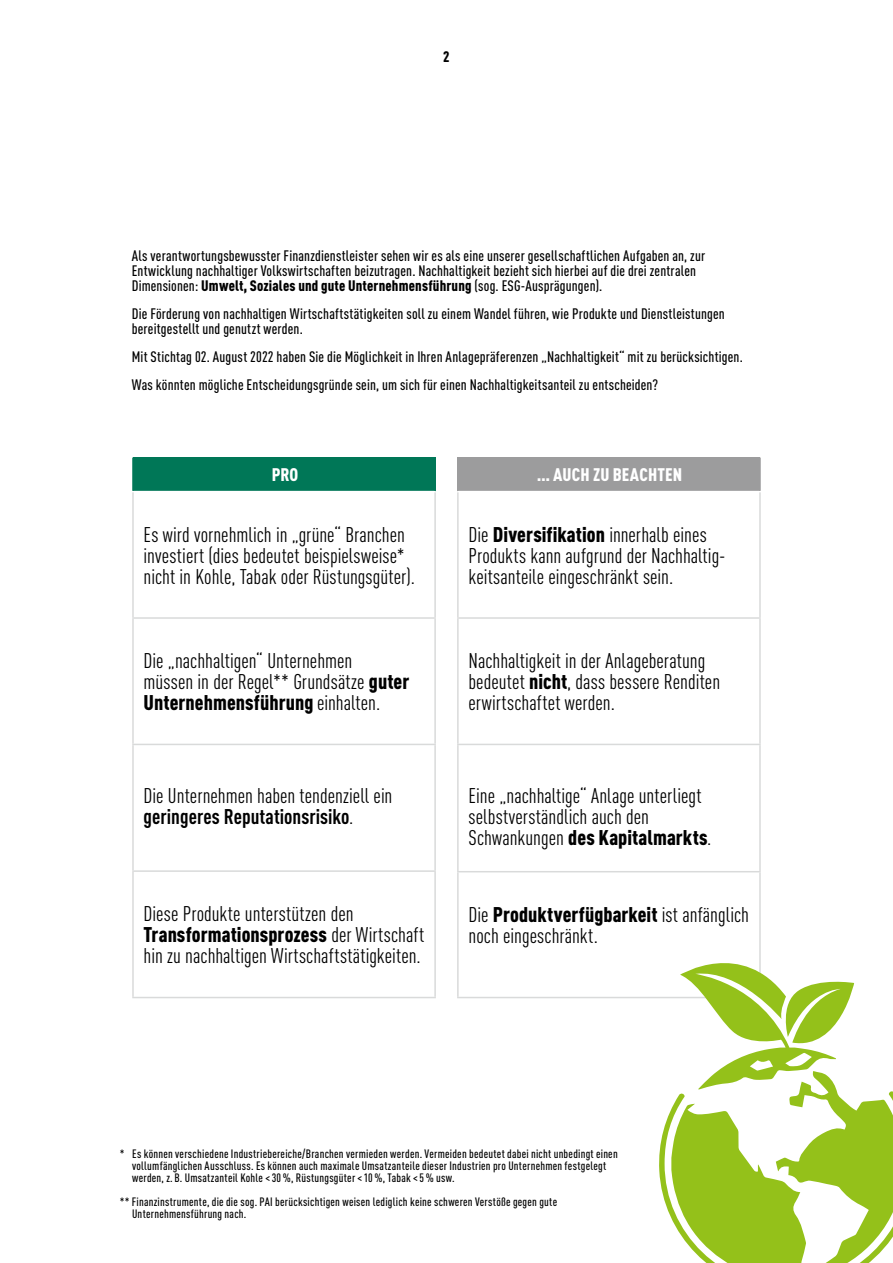
<style>
.page{position:relative;width:893px;height:1263px;background:#fff}
.page>*{position:absolute;margin:0;border:0;box-sizing:border-box;transform-origin:0 0}
.t1{font:condensed 21px/21px "DIN Pro";color:#000}
.t2{font:900 condensed 18px "DIN Pro";letter-spacing:.005em;color:#fff}
.t3{font:500 condensed 15px/15px "DIN Pro";letter-spacing:.01em;color:#000}
.t4{font:900 condensed 15px "DIN Pro";color:#000}
.t5{font:500 condensed 12px/12px "DIN Pro";letter-spacing:.02em;color:#000}
.s1{font-weight:900}
.s2{font-weight:700}
</style>
<div class="page">
<div style="left:133px;top:458px;width:302px;height:34px;background:#007757"></div>
<hr style="left:132px;top:491px;width:304px;height:1px;background:#fff">
<hr style="left:132px;top:492px;width:2px;height:125px;background:#d9dada">
<hr style="left:132px;top:619px;width:2px;height:125px;background:#d9dada">
<hr style="left:132px;top:745px;width:2px;height:125px;background:#d9dada">
<hr style="left:132px;top:870px;width:304px;height:2px;background:#d9dada">
<hr style="left:132px;top:872px;width:2px;height:125px;background:#d9dada">
<hr style="left:132px;top:997px;width:304px;height:1px;background:#d9dada">
<hr style="left:434px;top:492px;width:2px;height:125px;background:#d9dada">
<hr style="left:434px;top:619px;width:2px;height:125px;background:#d9dada">
<hr style="left:434px;top:745px;width:2px;height:125px;background:#d9dada">
<hr style="left:434px;top:872px;width:2px;height:125px;background:#d9dada">
<hr style="left:132px;top:617px;width:304px;height:2px;background:#d9dada">
<hr style="left:132px;top:744px;width:304px;height:1px;background:#d9dada">
<hr style="left:132px;top:458px;width:2px;height:33px;background:#007757">
<hr style="left:434px;top:458px;width:2px;height:33px;background:#007757">
<div style="left:458px;top:458px;width:302px;height:34px;background:#9c9c9d"></div>
<hr style="left:457px;top:491px;width:304px;height:1px;background:#fff">
<hr style="left:457px;top:492px;width:2px;height:125px;background:#d9dada">
<hr style="left:457px;top:619px;width:2px;height:125px;background:#d9dada">
<hr style="left:457px;top:745px;width:2px;height:126px;background:#d9dada">
<hr style="left:457px;top:871px;width:304px;height:1px;background:#d9dada">
<hr style="left:457px;top:872px;width:2px;height:125px;background:#d9dada">
<hr style="left:457px;top:997px;width:304px;height:1px;background:#d9dada">
<hr style="left:759px;top:492px;width:2px;height:125px;background:#d9dada">
<hr style="left:759px;top:619px;width:2px;height:125px;background:#d9dada">
<hr style="left:759px;top:745px;width:2px;height:126px;background:#d9dada">
<hr style="left:759px;top:872px;width:2px;height:125px;background:#d9dada">
<hr style="left:457px;top:617px;width:304px;height:2px;background:#d9dada">
<hr style="left:457px;top:744px;width:304px;height:1px;background:#d9dada">
<hr style="left:457px;top:458px;width:2px;height:33px;background:#9c9c9d">
<hr style="left:759px;top:458px;width:2px;height:33px;background:#9c9c9d">
<svg style="left:658px;top:963px;width:235px;height:300px"></svg>
<p class="t4" style="left:443px;top:46px;width:8px">2</p>
<p class="t3" style="left:132px;top:247px;width:575px">Als verantwortungsbewusster Finanzdienstleister sehen wir es als eine unserer gesellschaftlichen Aufgaben an, zur<br>Entwicklung nachhaltiger Volkswirtschaften beizutragen. Nachhaltigkeit bezieht sich hierbei auf die drei zentralen<br>Dimensionen: <span class="s1">Umwelt, Soziales und gute Unternehmensführung</span> (sog. ESG-Ausprägungen).</p>
<p class="t3" style="left:132px;top:305px;width:594px">Die Förderung von nachhaltigen Wirtschaftstätigkeiten soll zu einem Wandel führen, wie Produkte und Dienstleistungen bereitgestellt und genutzt werden.</p>
<p class="t3" style="left:132px;top:341px;width:612px;line-height:27.8px">Mit Stichtag 02. August 2022 haben Sie die Möglichkeit in Ihren Anlagepräferenzen „Nachhaltigkeit“ mit zu berücksichtigen.<br>Was könnten mögliche Entscheidungsgründe sein, um sich für einen Nachhaltigkeitsanteil zu entscheiden?</p>
<p class="t2" style="left:272px;top:461px;width:28px">PRO</p>
<p class="t1" style="left:144px;top:523px;width:273px">Es wird vornehmlich in „grüne“ Branchen investiert (dies bedeutet beispielsweise* nicht in Kohle, Tabak oder Rüstungsgüter).</p>
<p class="t1" style="left:144px;top:649px;width:267px">Die „nachhaltigen“ Unternehmen<br>müssen in der Regel** Grundsätze <span class="s1">guter<br>Unternehmensführung</span> einhalten.</p>
<p class="t1" style="left:144px;top:784px;width:250px">Die Unternehmen haben tendenziell ein <span class="s2">geringeres Reputationsrisiko</span>.</p>
<p class="t1" style="left:144px;top:902px;width:282px">Diese Produkte unterstützen den<br><span class="s1">Transformationsprozess</span> der Wirtschaft hin zu nachhaltigen Wirtschaftstätigkeiten.</p>
<p class="t2" style="left:537px;top:461px;width:147px">... AUCH ZU BEACHTEN</p>
<p class="t1" style="left:468px;top:523px;width:259px">Die <span class="s1">Diversifikation</span> innerhalb eines<br>Produkts kann aufgrund der Nachhaltig&shy;keitsanteile eingeschränkt sein.</p>
<p class="t1" style="left:468px;top:649px;width:253px">Nachhaltigkeit in der Anlageberatung bedeutet <span class="s1">nicht</span>, dass bessere Renditen erwirtschaftet werden.</p>
<p class="t1" style="left:468px;top:784px;width:244px">Eine „nachhaltige“ Anlage unterliegt selbstverständlich auch den<br>Schwankungen <span class="s1">des Kapitalmarkts</span>.</p>
<p class="t1" style="left:468px;top:903px;width:282px">Die <span class="s1">Produktverfügbarkeit</span> ist anfänglich noch eingeschränkt.</p>
<p class="t5" style="left:132px;top:1146px;width:487px;text-indent:-12px">* Es können verschiedene Industriebereiche/Branchen vermieden werden. Vermeiden bedeutet dabei nicht unbedingt einen vollumfänglichen Ausschluss. Es können auch maximale Umsatzanteile dieser Industrien pro Unternehmen festgelegt werden, z. B. Umsatzanteil Kohle &lt;30%, Rüstungsgüter &lt;10%, Tabak &lt;5% usw.</p>
<p class="t5" style="left:132px;top:1195px;width:427px;text-indent:-12px">** Finanzinstrumente, die die sog. PAI berücksichtigen weisen lediglich keine schweren Verstöße gegen gute<br>Unternehmensführung nach.</p>
</div>
